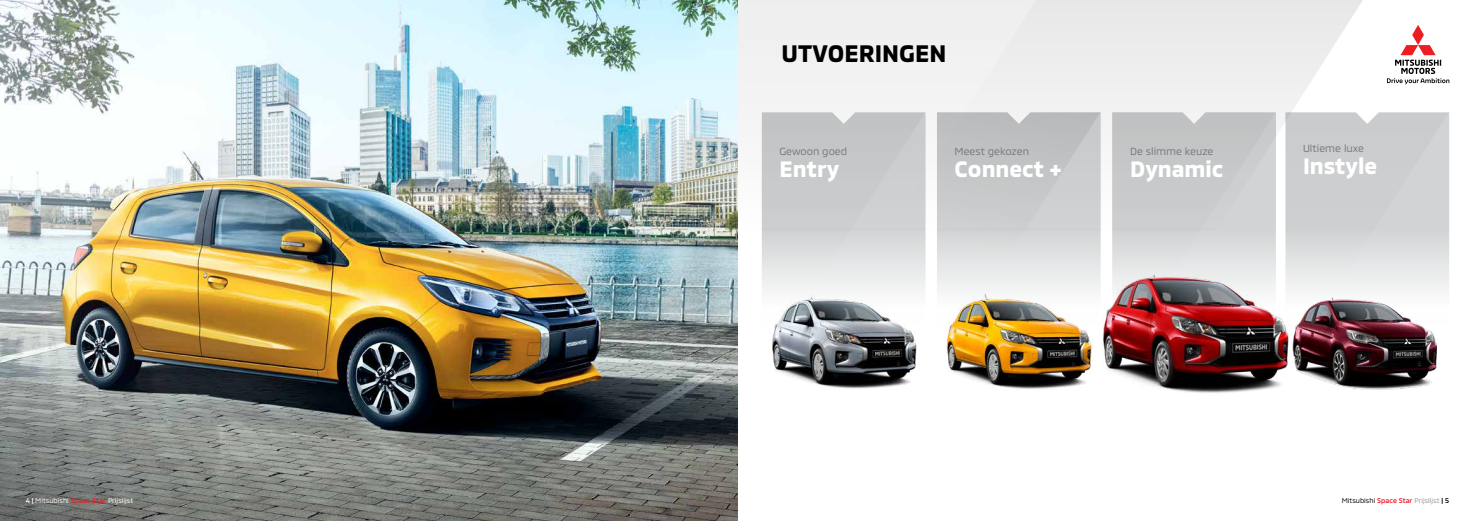
<style>
.page{position:relative;width:1474px;height:521px;background:#fff}
.page>*{position:absolute;margin:0;border:0;box-sizing:border-box;transform-origin:0 0}
.t1{font:700 24.24px "MMCOFFICE";color:#000}
.t2{font:700 22.66px "MMCOFFICE";color:#fff}
.t3{font:10.5px "MMC";color:#77787b}
.t4{font:7px "MMC";color:#fff}
.t5{font:7px "MMC";color:#000}
.s1{font-weight:500}
.s2{font-weight:500;color:#ed1c23}
.s3{color:#939598}
</style>
<div class="page">
<svg style="left:1041px;top:0;width:322px;height:275px;fill:#eee"></svg>
<svg style="left:737px;top:0;width:304px;height:284px"></svg>
<svg style="left:1387px;top:25px;width:62px;height:60px"></svg>
<img style="left:0;top:0;width:737px;height:521px">
<svg style="left:761px;top:112px;width:164px;height:179px;background:#d0d2d3"></svg>
<svg style="left:937px;top:112px;width:163px;height:179px;background:#cdcecf"></svg>
<svg style="left:1112px;top:112px;width:163px;height:163px;background:#cdcfd0"></svg>
<svg style="left:1285px;top:112px;width:164px;height:179px;background:#d4d5d6"></svg>
<img style="left:765px;top:290px;width:157px;height:99px">
<img style="left:1294px;top:297px;width:143px;height:93px">
<img style="left:942px;top:283px;width:145px;height:106px">
<img style="left:1087px;top:275px;width:207px;height:118px">
<h1 class="t1" style="left:781px;top:34px;width:166px">UTVOERINGEN</h1>
<p class="t3" style="left:779px;top:143px;width:69px">Gewoon goed</p>
<h2 class="t2" style="left:779px;top:151px;width:61px">Entry</h2>
<p class="t3" style="left:954px;top:143px;width:76px">Meest gekozen</p>
<h2 class="t2" style="left:954px;top:151px;width:109px">Connect +</h2>
<p class="t3" style="left:1130px;top:143px;width:85px">De slimme keuze</p>
<h2 class="t2" style="left:1130px;top:151px;width:95px">Dynamic</h2>
<p class="t3" style="left:1302px;top:140px;width:63px">Ultieme luxe</p>
<h2 class="t2" style="left:1302px;top:148px;width:76px">Instyle</h2>
<p class="t4" style="left:26px;top:495px;width:109px"><span class="s1">4 |</span> Mitsubishi <span class="s2">Space Star</span> Prijslijst</p>
<p class="t5" style="left:1341px;top:495px;width:109px">Mitsubishi <span class="s2">Space Star</span> <span class="s3">Prijslijst</span> <span class="s1">| 5</span></p>
</div>
